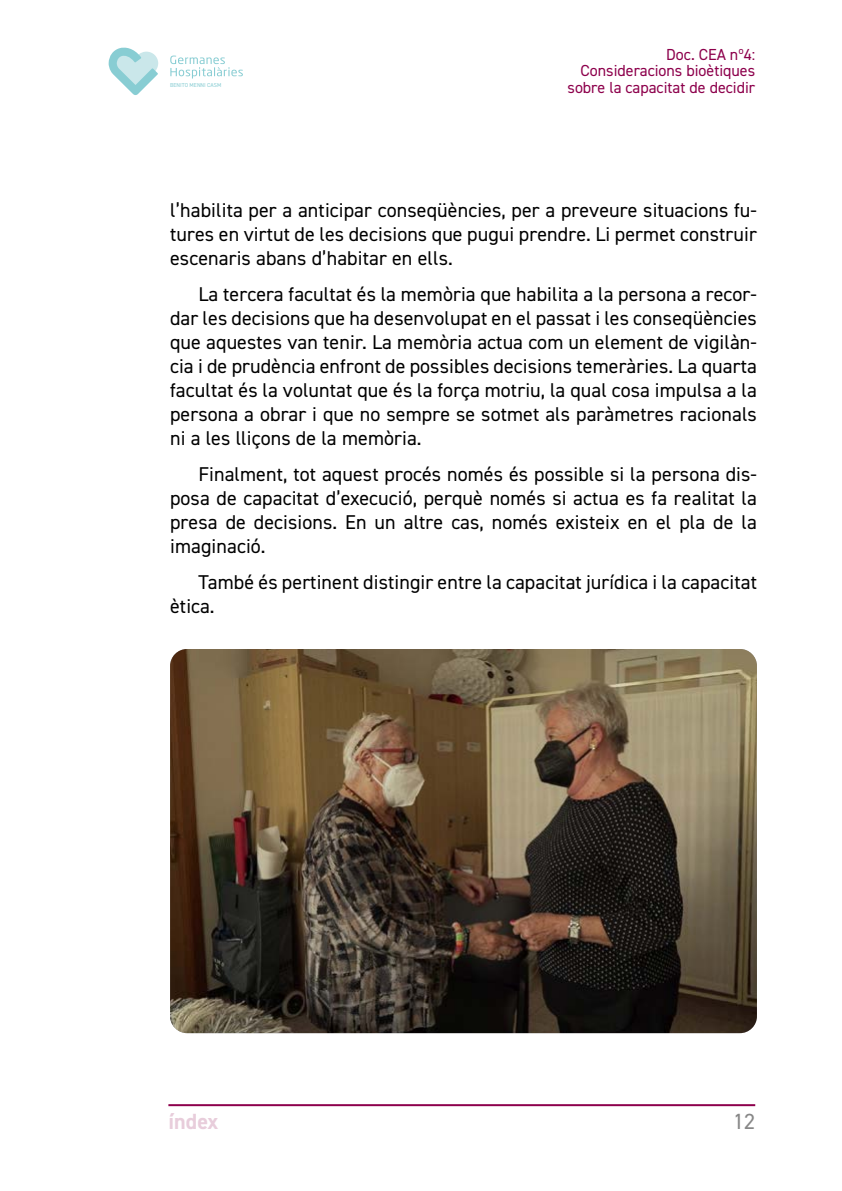
<style>
.page{position:relative;width:842px;height:1191px;background:#fff}
.page>*{position:absolute;margin:0;border:0;box-sizing:border-box;transform-origin:0 0}
.t1{font:700 22px "DIN2014";letter-spacing:.005em;color:#e8cddb}
.t2{font:22px "DIN2014";color:#878787}
.t3{font:20px/24px "DIN2014";letter-spacing:.005em;color:#000;text-align:justify}
.t4{font:16px/16.8px "DIN2014";color:#8d004c;text-align:right}
.t5{font:5.6px "DIN2014";color:#88cdd3}
</style>
<div class="page">
<hr style="left:168px;top:1104px;width:587px;height:2px;background:#8d004c">
<svg style="left:109px;top:47px;width:49px;height:48px"></svg>
<svg style="left:170px;top:56px;width:73px;height:23px"></svg>
<img style="left:170px;top:649px;width:587px;height:384px">
<p class="t5" style="left:170px;top:81px;width:53px">BENITO MENNI CASM</p>
<p class="t4" style="left:567px;top:45px;width:189px">Doc. CEA nº4:<br>Consideracions bioètiques sobre la capacitat de decidir</p>
<p class="t3" style="left:170px;top:197px;width:588px">l’habilita per a anticipar conseqüències, per a preveure situacions fu&shy;tures en virtut de les decisions que pugui prendre. Li permet construir escenaris abans d’habitar en ells.</p>
<p class="t3" style="left:170px;top:281px;width:588px;text-indent:28px">La tercera facultat és la memòria que habilita a la persona a recor&shy;dar les decisions que ha desenvolupat en el passat i les conseqüències que aquestes van tenir. La memòria actua com un element de vigilàn&shy;cia i de prudència enfront de possibles decisions temeràries. La quarta facultat és la voluntat que és la força motriu, la qual cosa impulsa a la persona a obrar i que no sempre se sotmet als paràmetres racionals ni a les lliçons de la memòria.</p>
<p class="t3" style="left:170px;top:461px;width:588px;text-indent:28px">Finalment, tot aquest procés només és possible si la persona dis&shy;posa de capacitat d’execució, perquè només si actua es fa realitat la presa de decisions. En un altre cas, només existeix en el pla de la imaginació.</p>
<p class="t3" style="left:170px;top:569px;width:588px;text-indent:28px">També és pertinent distingir entre la capacitat jurídica i la capacitat ètica.</p>
<p class="t1" style="left:168px;top:1107px;width:52px">índex</p>
<p class="t2" style="left:733px;top:1107px;width:23px">12</p>
</div>
